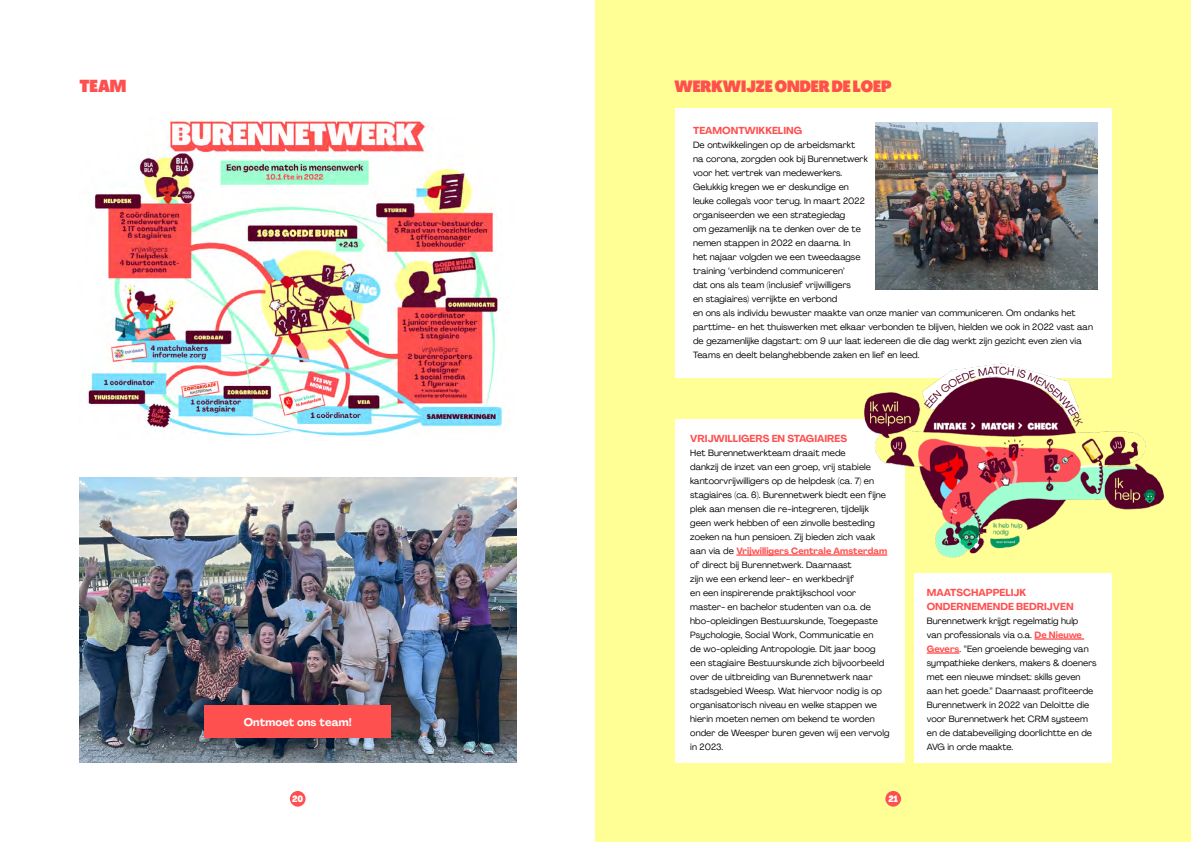
<style>
.page{position:relative;width:1191px;height:842px;background:#fff}
.page>*{position:absolute;margin:0;border:0;box-sizing:border-box;transform-origin:0 0}
.t1{font:17px "Agrandir Variable";color:#ff5050}
.t2{font:16px "Agrandir Variable";color:#ff5050}
.t3{font:11px "Agrandir Variable";letter-spacing:.015em;color:#fff}
.t4{font:10px/14px "Agrandir Variable";color:#ff5050}
.t5{font:9px/14px "Agrandir Variable";letter-spacing:.005em;color:#000}
.t6{font:9px "Agrandir Variable";color:#fff}
.s1{color:#ff5050}
</style>
<div class="page">
<div style="left:595px;top:0;width:596px;height:842px;background:#ffff95"></div>
<img style="left:79px;top:477px;width:437px;height:286px">
<div style="left:675px;top:108px;width:436px;height:270px;background:#fff"></div>
<div style="left:675px;top:420px;width:229px;height:343px;background:#fff"></div>
<img style="left:876px;top:123px;width:222px;height:166px">
<div style="left:914px;top:573px;width:197px;height:190px;background:#fff"></div>
<img style="left:856px;top:358px;width:308px;height:205px">
<div style="left:290px;top:791px;width:15px;height:16px;background:#ff5050;border-radius:50%"></div>
<div style="left:885px;top:791px;width:16px;height:16px;background:#ff5050;border-radius:50%"></div>
<img style="left:86px;top:119px;width:416px;height:322px">
<div style="left:205px;top:705px;width:186px;height:33px;background:#ff5050"></div>
<hr style="left:736px;top:554px;width:151px;height:2px;background:#ff5050">
<hr style="left:1034px;top:638px;width:50px;height:2px;background:#ff5050">
<hr style="left:926px;top:652px;width:33px;height:2px;background:#ff5050">
<h1 class="t1" style="left:79px;top:76px;width:49px">TEAM</h1>
<h2 class="t2" style="left:674px;top:77px;width:219px">WERKWIJZE ONDER DE LOEP</h2>
<p class="t3" style="left:244px;top:715px;width:110px">Ontmoet ons team!</p>
<p class="t4" style="left:693px;top:123px;width:110px">TEAMONTWIKKELING</p>
<p class="t5" style="left:693px;top:138px;width:401px">De ontwikkelingen op de arbeidsmarkt<br>na corona, zorgden ook bij Burennetwerk<br>voor het vertrek van medewerkers.<br>Gelukkig kregen we er deskundige en<br>leuke collega’s voor terug. In maart 2022<br>organiseerden we een strategiedag<br>om gezamenlijk na te denken over de te<br>nemen stappen in 2022 en daarna. In<br>het najaar volgden we een tweedaagse<br>training ‘verbindend communiceren’<br>dat ons als team (inclusief vrijwilligers<br>en stagiaires) verrijkte en verbond<br>en ons als individu bewuster maakte van onze manier van communiceren. Om ondanks het parttime- en het thuiswerken met elkaar verbonden te blijven, hielden we ook in 2022 vast aan de gezamenlijke dagstart: om 9 uur laat iedereen die die dag werkt zijn gezicht even zien via Teams en deelt belanghebbende zaken en lief en leed.</p>
<p class="t4" style="left:690px;top:431px;width:158px">VRIJWILLIGERS EN STAGIAIRES</p>
<p class="t5" style="left:690px;top:446px;width:201px">Het Burennetwerkteam draait mede<br>dankzij de inzet van een groep, vrij stabiele kantoorvrijwilligers op de helpdesk (ca. 7) en stagiaires (ca. 6). Burennetwerk biedt een fijne plek aan mensen die re-integreren, tijdelijk geen werk hebben of een zinvolle besteding zoeken na hun pensioen. Zij bieden zich vaak aan via de <span class="s1">Vrijwilligers Centrale Amsterdam </span>of direct bij Burennetwerk. Daarnaast<br>zijn we een erkend leer- en werkbedrijf<br>en een inspirerende praktijkschool voor master- en bachelor studenten van o.a. de hbo-opleidingen Bestuurskunde, Toegepaste Psychologie, Social Work, Communicatie en<br>de wo-opleiding Antropologie. Dit jaar boog een stagiaire Bestuurskunde zich bijvoorbeeld over de uitbreiding van Burennetwerk naar stadsgebied Weesp. Wat hiervoor nodig is op organisatorisch niveau en welke stappen we hierin moeten nemen om bekend te worden onder de Weesper buren geven wij een vervolg in 2023.</p>
<p class="t4" style="left:926px;top:585px;width:148px">MAATSCHAPPELIJK<br>ONDERNEMENDE BEDRIJVEN</p>
<p class="t5" style="left:926px;top:614px;width:171px">Burennetwerk krijgt regelmatig hulp<br>van professionals via o.a. <span class="s1">De Nieuwe Gevers</span>. “Een groeiende beweging van sympathieke denkers, makers &amp; doeners met een nieuwe mindset: skills geven aan het goede.” Daarnaast profiteerde Burennetwerk in 2022 van Deloitte die voor Burennetwerk het CRM systeem en de databeveiliging doorlichtte en de AVG in orde maakte.</p>
<p class="t6" style="left:292px;top:794px;width:13px">20</p>
<p class="t6" style="left:888px;top:794px;width:11px">21</p>
</div>
